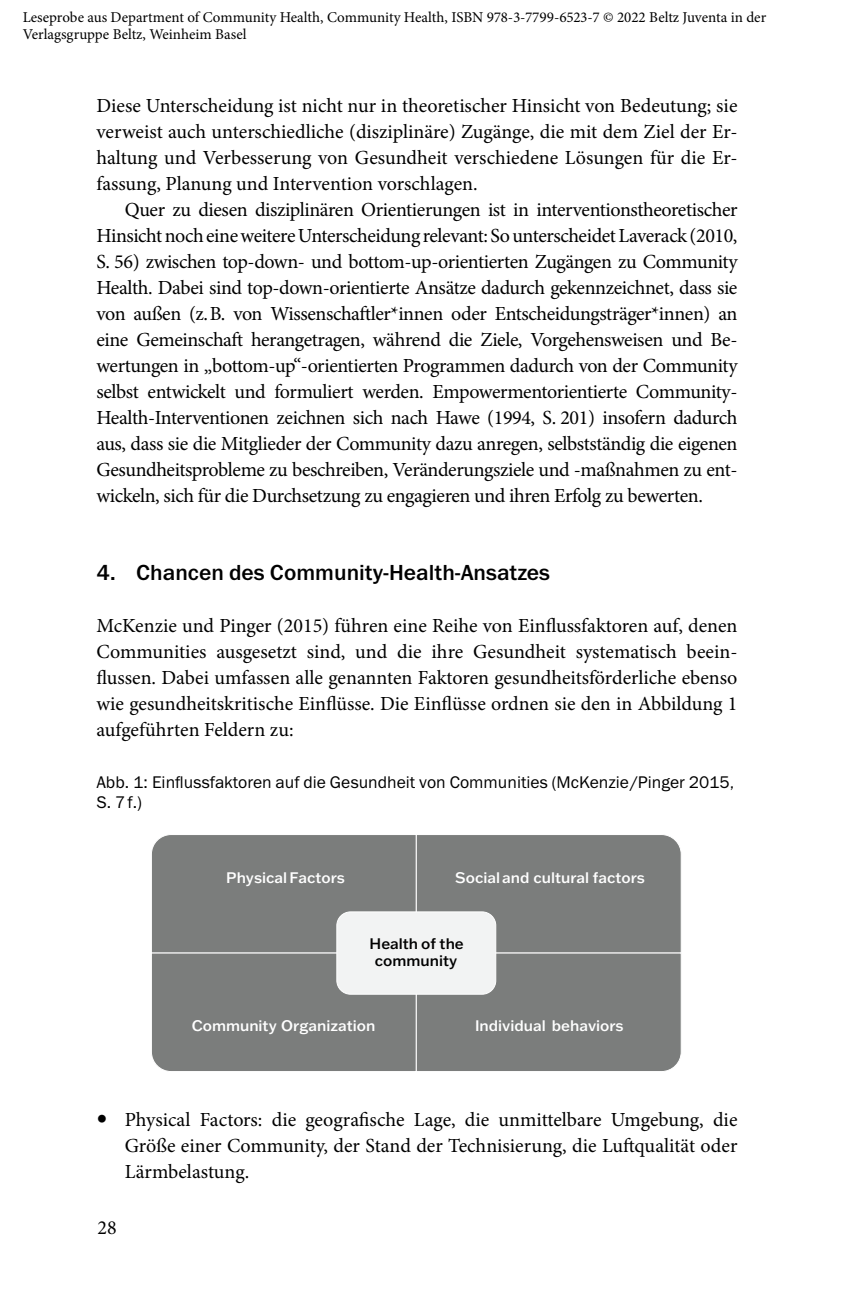
<style>
.page{position:relative;width:851px;height:1304px;background:#fff}
.page>*{position:absolute;margin:0;border:0;box-sizing:border-box;transform-origin:0 0}
.t1{font:22px "Franklin Gothic Medium ITC";color:#000}
.t2{font:20px/26px "Minion Pro";letter-spacing:-.02em;color:#000;text-align:justify}
.t3{font:20px "Minion Pro";color:#000}
.t4{font:17px/20.4px "Franklin Gothic Book ITC";color:#000}
.t5{font:15px/17px "Minion Pro";color:#000}
.t6{font:500 15px "Franklin Gothic ATF";color:#fff}
.t7{font:500 15px/16.2px "Franklin Gothic ATF";color:#000;text-align:center}
</style>
<div class="page">
<div style="left:152px;top:835px;width:529px;height:236px;background:#7b7d7c"></div>
<div style="left:337px;top:912px;width:158px;height:82px;background:#f2f3f3;border-radius:14px"></div>
<div style="left:336px;top:912px;width:160px;height:82px;border:1px solid #fff;border-radius:14px"></div>
<p class="t5" style="left:23px;top:9px;width:745px">Leseprobe aus Department of Community Health, Community Health, ISBN 978-3-7799-6523-7 © 2022 Beltz Juventa in der<br>Verlagsgruppe Beltz, Weinheim Basel</p>
<p class="t3" style="left:96px;top:92px;width:642px">Diese Unterscheidung ist nicht nur in theoretischer Hinsicht von Bedeutung; sie</p>
<p class="t3" style="left:96px;top:118px;width:642px">verweist auch unterschiedliche (disziplinäre) Zugänge, die mit dem Ziel der Er-</p>
<p class="t3" style="left:96px;top:144px;width:642px">haltung und Verbesserung von Gesundheit verschiedene Lösungen für die Er-</p>
<p class="t2" style="left:96px;top:170px;width:383px">fassung, Planung und Intervention vorschlagen.</p>
<p class="t2" style="left:125px;top:196px;width:614px">Quer zu diesen disziplinären Orientierungen ist in interventionstheoretischer</p>
<p class="t2" style="left:96px;top:222px;width:642px">Hinsicht noch eine weitere Unterscheidung relevant: So unterscheidet Laverack (2010,</p>
<p class="t2" style="left:96px;top:248px;width:642px">S. 56) zwischen top-down- und bottom-up-orientierten Zugängen zu Community</p>
<p class="t2" style="left:96px;top:274px;width:642px">Health. Dabei sind top-down-orientierte Ansätze dadurch gekennzeichnet, dass sie</p>
<p class="t2" style="left:96px;top:300px;width:642px">von außen (z.B. von Wissenschaftler*innen oder Entscheidungsträger*innen) an</p>
<p class="t2" style="left:96px;top:326px;width:642px">eine Gemeinschaft herangetragen, während die Ziele, Vorgehensweisen und Be-</p>
<p class="t2" style="left:96px;top:352px;width:642px">wertungen in „bottom-up“-orientierten Programmen dadurch von der Community</p>
<p class="t2" style="left:96px;top:378px;width:642px">selbst entwickelt und formuliert werden. Empowermentorientierte Community-</p>
<p class="t2" style="left:96px;top:404px;width:642px">Health-Interventionen zeichnen sich nach Hawe (1994, S. 201) insofern dadurch</p>
<p class="t2" style="left:96px;top:430px;width:642px">aus, dass sie die Mitglieder der Community dazu anregen, selbstständig die eigenen</p>
<p class="t2" style="left:96px;top:456px;width:642px">Gesundheitsprobleme zu beschreiben, Veränderungsziele und -maßnahmen zu ent-</p>
<p class="t2" style="left:96px;top:482px;width:608px">wickeln, sich für die Durchsetzung zu engagieren und ihren Erfolg zu bewerten.</p>
<p class="t1" style="left:96px;top:559px;width:455px">4. Chancen des Community-Health-Ansatzes</p>
<p class="t2" style="left:96px;top:612px;width:642px">McKenzie und Pinger (2015) führen eine Reihe von Einflussfaktoren auf, denen Communities ausgesetzt sind, und die ihre Gesundheit systematisch beein&shy;flussen. Dabei umfassen alle genannten Faktoren gesundheitsförderliche ebenso wie gesundheitskritische Einflüsse. Die Einflüsse ordnen sie den in Abbildung 1 aufgeführten Feldern zu:</p>
<p class="t4" style="left:96px;top:771px;width:639px">Abb. 1: Einflussfaktoren auf die Gesundheit von Communities (McKenzie/Pinger 2015,<br>S. 7f.)</p>
<p class="t6" style="left:226px;top:868px;width:120px">Physical Factors</p>
<p class="t6" style="left:455px;top:868px;width:191px">Social and cultural factors</p>
<p class="t7" style="left:369px;top:935px;width:96px">Health of the community</p>
<p class="t6" style="left:192px;top:1016px;width:185px">Community Organization</p>
<p class="t6" style="left:475px;top:1016px;width:150px">Individual behaviors</p>
<p class="t2" style="left:125px;top:1106px;width:614px">Physical Factors: die geografische Lage, die unmittelbare Umgebung, die Größe einer Community, der Stand der Technisierung, die Luftqualität oder Lärmbelastung.</p>
<p class="t2" style="left:97px;top:1215px;width:21px">28</p>
</div>
